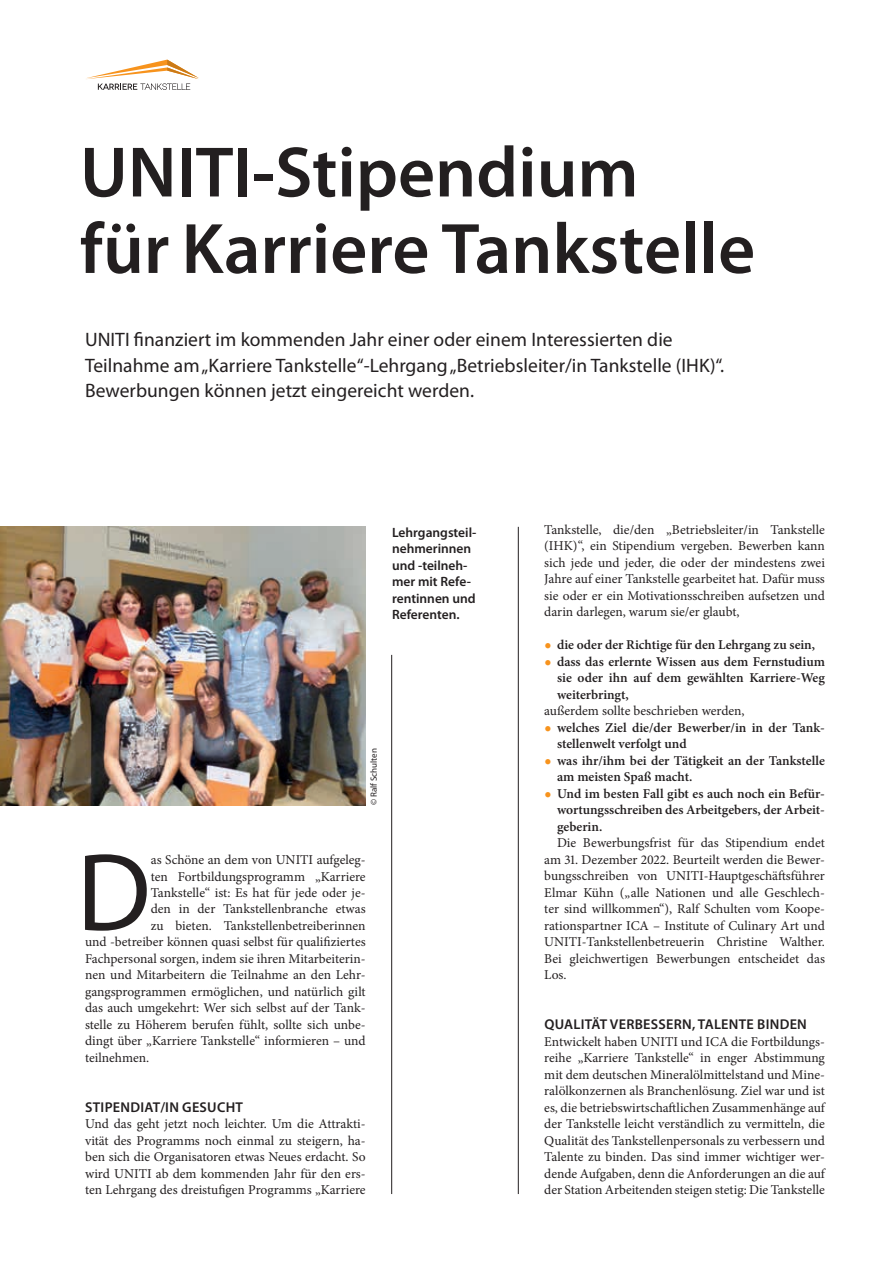
<style>
.page{position:relative;width:893px;height:1263px;background:#fff}
.page>*{position:absolute;margin:0;border:0;box-sizing:border-box;transform-origin:0 0}
.t1{font:111.45px "Myriad Pro";color:#231f20}
.t2{font:600 72px/76.5px "Myriad Pro";color:#231f20}
.t3{font:19.5px/25.5px "Myriad Pro";color:#231f20}
.t4{font:600 14.25px "Myriad Pro";letter-spacing:.02em;color:#231f20}
.t5{font:13.5px/16.5px "Minion Pro";color:#231f20;text-align:justify}
.t6{font:600 13.5px/16.5px "Minion Pro";color:#231f20;text-align:justify}
.t7{font:600 13.5px/16.5px "Myriad Pro";color:#231f20}
.t8{font:9px "Myriad Pro";color:#231f20}
.s1{font-size:19.5px;color:#f7931d}
</style>
<div class="page">
<svg style="left:86px;top:60px;width:113px;height:30px"></svg>
<hr style="left:391px;top:655px;width:1px;height:539px;background:#231f20">
<hr style="left:518px;top:527px;width:1px;height:667px;background:#231f20">
<img style="left:0;top:527px;width:366px;height:278px">
<h2 class="t2" style="left:80px;top:132px;width:677px">UNITI-Stipendium<br>für Karriere Tankstelle</h2>
<h3 class="t3" style="left:85px;top:326px;width:641px">UNITI finanziert im kommenden Jahr einer oder einem Interessierten die<br>Teilnahme am „Karriere Tankstelle“-Lehrgang „Betriebsleiter/in Tankstelle (IHK)“.<br>Bewerbungen können jetzt eingereicht werden.</h3>
<p class="t7" style="left:392px;top:524px;width:86px">Lehrgangsteil&shy;nehmerinnen und -teilneh&shy;mer mit Refe&shy;rentinnen und<br>Referenten.</p>
<p class="t8" style="left:368px;top:805px;width:58px;rotate:-90deg">© Ralf Schulten</p>
<h1 class="t1" style="left:77px;top:824px;width:76px">D</h1>
<p class="t5" style="left:151px;top:851px;width:216px">as Schöne an dem von UNITI aufgeleg-</p>
<p class="t5" style="left:151px;top:868px;width:216px">ten Fortbildungsprogramm „Karriere</p>
<p class="t5" style="left:151px;top:884px;width:216px">Tankstelle“ ist: Es hat für jede oder je-</p>
<p class="t5" style="left:151px;top:901px;width:216px">den in der Tankstellenbranche etwas</p>
<p class="t5" style="left:151px;top:917px;width:216px">zu bieten. Tankstellenbetreiberinnen</p>
<p class="t5" style="left:85px;top:934px;width:282px">und -betreiber können quasi selbst für qualifiziertes</p>
<p class="t5" style="left:85px;top:950px;width:282px">Fachpersonal sorgen, indem sie ihren Mitarbeiterin-</p>
<p class="t5" style="left:85px;top:967px;width:282px">nen und Mitarbeitern die Teilnahme an den Lehr-</p>
<p class="t5" style="left:85px;top:983px;width:282px">gangsprogrammen ermöglichen, und natürlich gilt</p>
<p class="t5" style="left:85px;top:1000px;width:282px">das auch umgekehrt: Wer sich selbst auf der Tank-</p>
<p class="t5" style="left:85px;top:1016px;width:282px">stelle zu Höherem berufen fühlt, sollte sich unbe-</p>
<p class="t5" style="left:85px;top:1033px;width:282px">dingt über „Karriere Tankstelle“ informieren – und</p>
<p class="t5" style="left:85px;top:1049px;width:66px">teilnehmen.</p>
<p class="t4" style="left:85px;top:1098px;width:159px">STIPENDIAT/IN GESUCHT</p>
<p class="t5" style="left:85px;top:1115px;width:282px">Und das geht jetzt noch leichter. Um die Attrakti&shy;vität des Programms noch einmal zu steigern, ha&shy;ben sich die Organisatoren etwas Neues erdacht. So wird UNITI ab dem kommenden Jahr für den ers&shy;ten Lehrgang des dreistufigen Programms „Karriere</p>
<p class="t5" style="left:544px;top:521px;width:282px">Tankstelle, die/den „Betriebsleiter/in Tankstelle (IHK)“, ein Stipendium vergeben. Bewerben kann sich jede und jeder, die oder der mindestens zwei Jahre auf einer Tankstelle gearbeitet hat. Dafür muss sie oder er ein Motivationsschreiben aufsetzen und darin darlegen, warum sie/er glaubt,</p>
<p class="t6" style="left:544px;top:637px;width:272px"><span class="s1">•</span> die oder der Richtige für den Lehrgang zu sein,</p>
<p class="t6" style="left:557px;top:653px;width:269px;text-indent:-13px"><span class="s1">•</span> dass das erlernte Wissen aus dem Fernstudium sie oder ihn auf dem gewählten Karriere-Weg weiterbringt,</p>
<p class="t5" style="left:544px;top:703px;width:202px">außerdem sollte beschrieben werden,</p>
<p class="t6" style="left:557px;top:719px;width:269px;text-indent:-13px"><span class="s1">•</span> welches Ziel die/der Bewerber/in in der Tank&shy;stellenwelt verfolgt und</p>
<p class="t6" style="left:557px;top:752px;width:269px;text-indent:-13px"><span class="s1">•</span> was ihr/ihm bei der Tätigkeit an der Tankstelle am meisten Spaß macht.</p>
<p class="t6" style="left:557px;top:785px;width:269px;text-indent:-13px"><span class="s1">•</span> Und im besten Fall gibt es auch noch ein Befür&shy;wortungsschreiben des Arbeitgebers, der Arbeit&shy;geberin.</p>
<p class="t5" style="left:544px;top:835px;width:282px;text-indent:13px">Die Bewerbungsfrist für das Stipendium endet am 31. Dezember 2022. Beurteilt werden die Bewer&shy;bungsschreiben von UNITI-Hauptgeschäftsführer Elmar Kühn („alle Nationen und alle Geschlech&shy;ter sind willkommen“), Ralf Schulten vom Koope&shy;rationspartner ICA – Institute of Culinary Art und UNITI-Tankstellenbetreuerin Christine Walther.<br>Bei gleichwertigen Bewerbungen entscheidet das Los.</p>
<p class="t4" style="left:544px;top:1015px;width:264px">QUALITÄT VERBESSERN, TALENTE BINDEN</p>
<p class="t5" style="left:544px;top:1033px;width:282px">Entwickelt haben UNITI und ICA die Fortbildungs&shy;reihe „Karriere Tankstelle“ in enger Abstimmung mit dem deutschen Mineralölmittelstand und Mine&shy;ralölkonzernen als Branchenlösung. Ziel war und ist es, die betriebswirtschaftlichen Zusammenhänge auf der Tankstelle leicht verständlich zu vermitteln, die Qualität des Tankstellenpersonals zu verbessern und Talente zu binden. Das sind immer wichtiger wer&shy;dende Aufgaben, denn die Anforderungen an die auf der Station Arbeitenden steigen stetig: Die Tankstelle</p>
</div>
